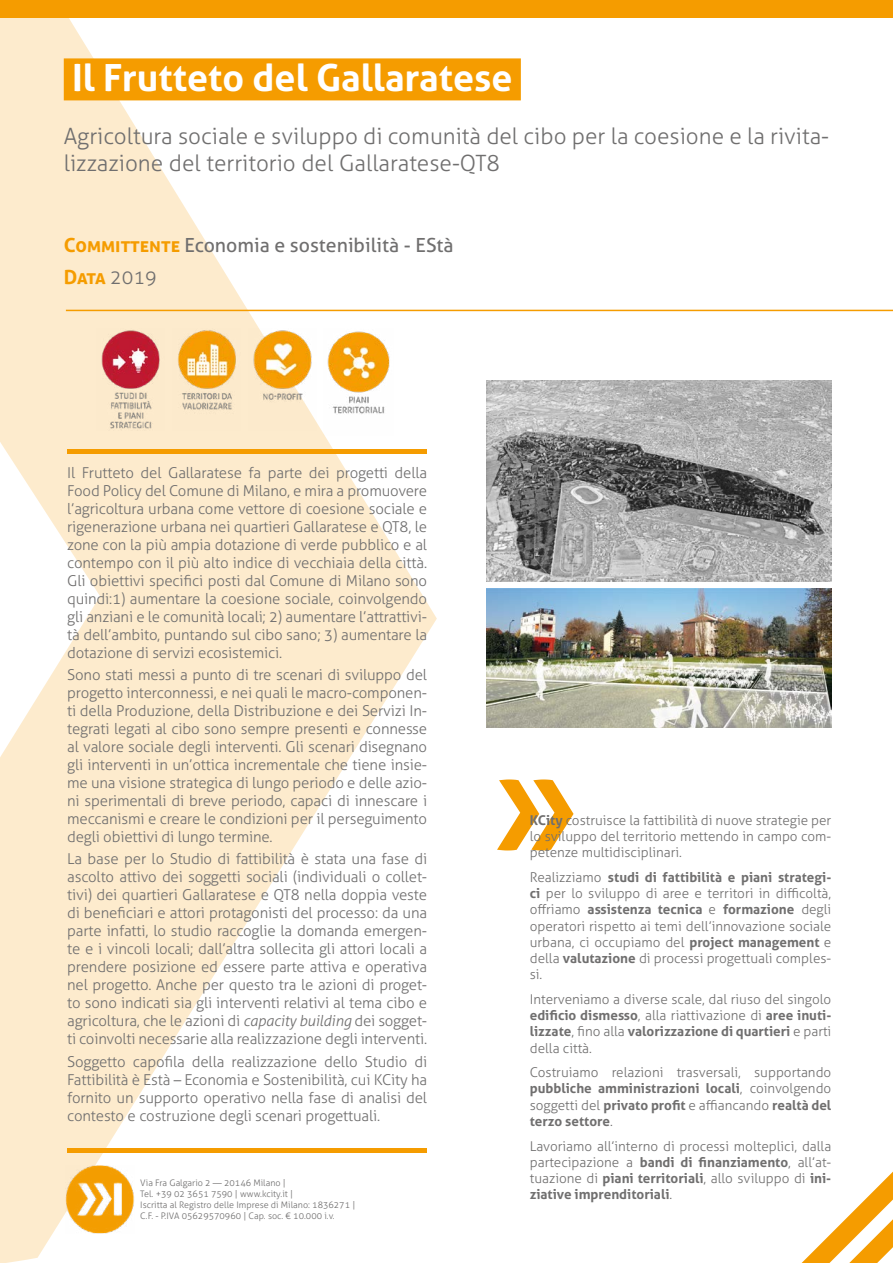
<style>
.page{position:relative;width:893px;height:1263px;background:#fff}
.page>*{position:absolute;margin:0;border:0;box-sizing:border-box;transform-origin:0 0}
.t1{font:700 37.5px "Aller";color:#fff}
.t2{font:300 22.5px/27px "Aller";color:#706f6f}
.t3{font:19.5px/32px "Aller";color:#706f6f}
.t4{font:300 15px/18px "Aller";letter-spacing:-.01em;color:#706f6f;text-align:justify}
.t5{font:300 13.5px/16.2px "Aller";color:#706f6f;text-align:justify}
.t6{font:300 9px/10.8px "Aller";color:#706f6f}
.s1{font-weight:700;color:#f59c00}
.s2{font-weight:300}
.s3{font-style:italic}
.s4{font-weight:700}
</style>
<div class="page">
<svg style="left:497px;top:779px;width:77px;height:71px"></svg>
<svg style="left:0;top:4px;width:437px;height:1259px;fill:#fdebcd"></svg>
<svg style="left:801px;top:1171px;width:92px;height:92px"></svg>
<img style="left:66px;top:1165px;width:69px;height:68px">
<hr style="left:67px;top:449px;width:360px;height:4px;background:#f59c00">
<div style="left:67px;top:1148px;width:360px;height:5px;background:#f59c00"></div>
<hr style="left:66px;top:310px;width:827px;height:1px;background:#f59c00">
<div style="left:1px;top:0;width:892px;height:18px;background:#f59c00"></div>
<div style="left:64px;top:58px;width:457px;height:42px;background:#f59c00"></div>
<img style="left:96px;top:329px;width:69px;height:101px">
<img style="left:248px;top:329px;width:69px;height:101px">
<img style="left:323px;top:329px;width:71px;height:107px">
<img style="left:172px;top:329px;width:69px;height:101px">
<img style="left:486px;top:589px;width:345px;height:139px">
<img style="left:486px;top:380px;width:345px;height:201px">
<h1 class="t1" style="left:72px;top:55px;width:442px">Il Frutteto del Gallaratese</h1>
<h2 class="t2" style="left:64px;top:122px;width:767px">Agricoltura sociale e sviluppo di comunità del cibo per la coesione e la rivita&shy;lizzazione del territorio del Gallaratese-QT8</h2>
<h3 class="t3" style="left:64px;top:229px;width:391px"><span class="s1">Committente</span> Economia e sostenibilità - EStà<br><span class="s1">Data</span> <span class="s2">2019</span></h3>
<p class="t4" style="left:67px;top:463px;width:361px">Il Frutteto del Gallaratese fa parte dei progetti della Food Policy del Comune di Milano, e mira a promuovere l’agricoltura urbana come vettore di coesione sociale e rigenerazione urbana nei quartieri Gallaratese e QT8, le zone con la più ampia dotazione di verde pubblico e al contempo con il più alto indice di vecchiaia della città.<br>Gli obiettivi specifici posti dal Comune di Milano sono quindi:1) aumentare la coesione sociale, coinvolgendo gli anziani e le comunità locali; 2) aumentare l’attrattivi&shy;tà dell’ambito, puntando sul cibo sano; 3) aumentare la dotazione di servizi ecosistemici.</p>
<p class="t4" style="left:67px;top:666px;width:361px">Sono stati messi a punto di tre scenari di sviluppo del progetto interconnessi, e nei quali le macro-componen&shy;ti della Produzione, della Distribuzione e dei Servizi In&shy;tegrati legati al cibo sono sempre presenti e connesse al valore sociale degli interventi. Gli scenari disegnano gli interventi in un’ottica incrementale che tiene insie&shy;me una visione strategica di lungo periodo e delle azio&shy;ni sperimentali di breve periodo, capaci di innescare i meccanismi e creare le condizioni per il perseguimento degli obiettivi di lungo termine.</p>
<p class="t4" style="left:67px;top:850px;width:361px">La base per lo Studio di fattibilità è stata una fase di ascolto attivo dei soggetti sociali (individuali o collet&shy;tivi) dei quartieri Gallaratese e QT8 nella doppia veste di beneficiari e attori protagonisti del processo: da una parte infatti, lo studio raccoglie la domanda emergen&shy;te e i vincoli locali; dall’altra sollecita gli attori locali a prendere posizione ed essere parte attiva e operativa nel progetto. Anche per questo tra le azioni di proget&shy;to sono indicati sia gli interventi relativi al tema cibo e agricoltura, che le azioni di <span class="s3">capacity building</span> dei sogget&shy;ti coinvolti necessarie alla realizzazione degli interventi.</p>
<p class="t4" style="left:67px;top:1052px;width:361px">Soggetto capofila della realizzazione dello Studio di Fattibilità è Està – Economia e Sostenibilità, cui KCity ha fornito un supporto operativo nella fase di analisi del contesto e costruzione degli scenari progettuali.</p>
<p class="t6" style="left:140px;top:1178px;width:216px">Via Fra Galgario 2 — 20146 Milano |<br>Tel. +39 02 3651 7590 | www.kcity.it |<br>Iscritta al Registro delle Imprese di Milano: 1836271 | C.F. - P.IVA 05629570960 | Cap. soc. € 10.000 i.v.</p>
<p class="t5" style="left:530px;top:812px;width:303px"><span class="s4">KCity</span> costruisce la fattibilità di nuove strategie per lo sviluppo del territorio mettendo in campo com&shy;petenze multidisciplinari.</p>
<p class="t5" style="left:530px;top:869px;width:303px">Realizziamo <span class="s4">studi di fattibilità e piani strategi&shy;ci</span> per lo sviluppo di aree e territori in difficoltà, offriamo <span class="s4">assistenza tecnica</span> e <span class="s4">formazione</span> degli operatori rispetto ai temi dell’innovazione sociale urbana, ci occupiamo del <span class="s4">project management</span> e della <span class="s4">valutazione</span> di processi progettuali comples&shy;si.</p>
<p class="t5" style="left:530px;top:991px;width:303px">Interveniamo a diverse scale, dal riuso del singolo <span class="s4">edificio dismesso</span>, alla riattivazione di <span class="s4">aree inuti&shy;lizzate</span>, fino alla <span class="s4">valorizzazione di quartieri</span> e parti della città.</p>
<p class="t5" style="left:530px;top:1064px;width:303px">Costruiamo relazioni trasversali, supportando <span class="s4">pubbliche amministrazioni locali</span>, coinvolgendo soggetti del <span class="s4">privato profit</span> e affiancando <span class="s4">realtà del terzo settore</span>.</p>
<p class="t5" style="left:530px;top:1138px;width:303px">Lavoriamo all’interno di processi molteplici, dalla partecipazione a <span class="s4">bandi di finanziamento</span>, all’at&shy;tuazione di <span class="s4">piani territoriali</span>, allo sviluppo di <span class="s4">ini&shy;ziative imprenditoriali</span>.</p>
</div>
